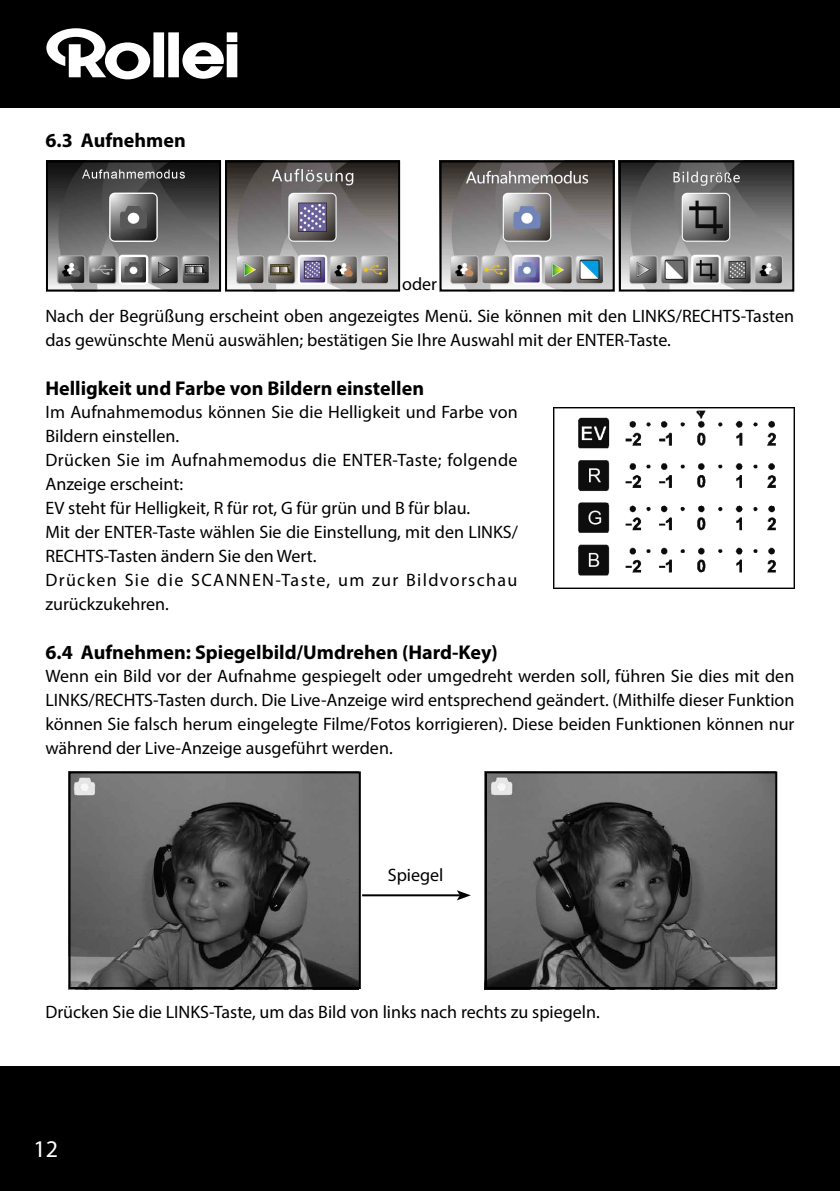
<style>
.page{position:relative;width:840px;height:1191px;background:#fff}
.page>*{position:absolute;margin:0;border:0;box-sizing:border-box;transform-origin:0 0}
.t1{font:24px "Myriad Pro";color:#fff}
.t2{font:700 20px "Myriad Pro";color:#000}
.t3{font:18px/24px "Myriad Pro";color:#000;text-align:center}
</style>
<div class="page">
<div style="left:0;top:1066px;width:839px;height:125px;background:#000"></div>
<div style="left:0;top:0;width:839px;height:108px;background:#000"></div>
<svg style="left:46px;top:28px;width:191px;height:51px"></svg>
<img style="left:71px;top:774px;width:286px;height:212px">
<img style="left:487px;top:774px;width:286px;height:212px">
<hr style="left:362px;top:894px;width:97px;height:2px;background:#000">
<svg style="left:456px;top:890px;width:14px;height:10px"></svg>
<div style="left:68px;top:771px;width:292px;height:218px;border:2px solid #000"></div>
<div style="left:484px;top:771px;width:292px;height:218px;border:2px solid #000"></div>
<img style="left:553px;top:408px;width:241px;height:180px">
<img style="left:49px;top:163px;width:169px;height:125px">
<img style="left:228px;top:163px;width:169px;height:125px">
<img style="left:442px;top:163px;width:169px;height:125px">
<img style="left:621px;top:163px;width:169px;height:125px">
<div style="left:46px;top:160px;width:175px;height:131px;border:2px solid #000"></div>
<div style="left:225px;top:160px;width:175px;height:131px;border:2px solid #000"></div>
<div style="left:439px;top:160px;width:175px;height:131px;border:2px solid #000"></div>
<div style="left:618px;top:160px;width:175px;height:131px;border:2px solid #000"></div>
<p class="t2" style="left:45px;top:127px;width:142px">6.3 Aufnehmen</p>
<p class="t3" style="left:45px;top:267px;width:749px;line-height:32px">oder<br>Nach der Begrüßung erscheint oben angezeigtes Menü. Sie können mit den LINKS/RECHTS-Tasten</p>
<p class="t3" style="left:45px;top:327px;width:626px">das gewünschte Menü auswählen; bestätigen Sie Ihre Auswahl mit der ENTER-Taste.</p>
<p class="t2" style="left:45px;top:375px;width:380px">Helligkeit und Farbe von Bildern einstellen</p>
<p class="t3" style="left:45px;top:399px;width:474px;text-align:left">Im Aufnahmemodus können Sie die Helligkeit und Farbe von Bildern einstellen.<br>Drücken Sie im Aufnahmemodus die ENTER-Taste; folgende Anzeige erscheint:<br>EV steht für Helligkeit, R für rot, G für grün und B für blau.<br>Mit der ENTER-Taste wählen Sie die Einstellung, mit den LINKS/ RECHTS-Tasten ändern Sie den Wert.<br>Drücken Sie die SCANNEN-Taste, um zur Bildvorschau zurückzukehren.</p>
<p class="t2" style="left:45px;top:639px;width:453px">6.4 Aufnehmen: Spiegelbild/Umdrehen (Hard-Key)</p>
<p class="t3" style="left:45px;top:663px;width:750px;text-align:justify">Wenn ein Bild vor der Aufnahme gespiegelt oder umgedreht werden soll, führen Sie dies mit den LINKS/RECHTS-Tasten durch. Die Live-Anzeige wird entsprechend geändert. (Mithilfe dieser Funktion können Sie falsch herum eingelegte Filme/Fotos korrigieren). Diese beiden Funktionen können nur während der Live-Anzeige ausgeführt werden.</p>
<p class="t3" style="left:387px;top:863px;width:57px">Spiegel</p>
<p class="t3" style="left:45px;top:999px;width:555px">Drücken Sie die LINKS-Taste, um das Bild von links nach rechts zu spiegeln.</p>
<h1 class="t1" style="left:33px;top:1134px;width:26px">12</h1>
</div>
